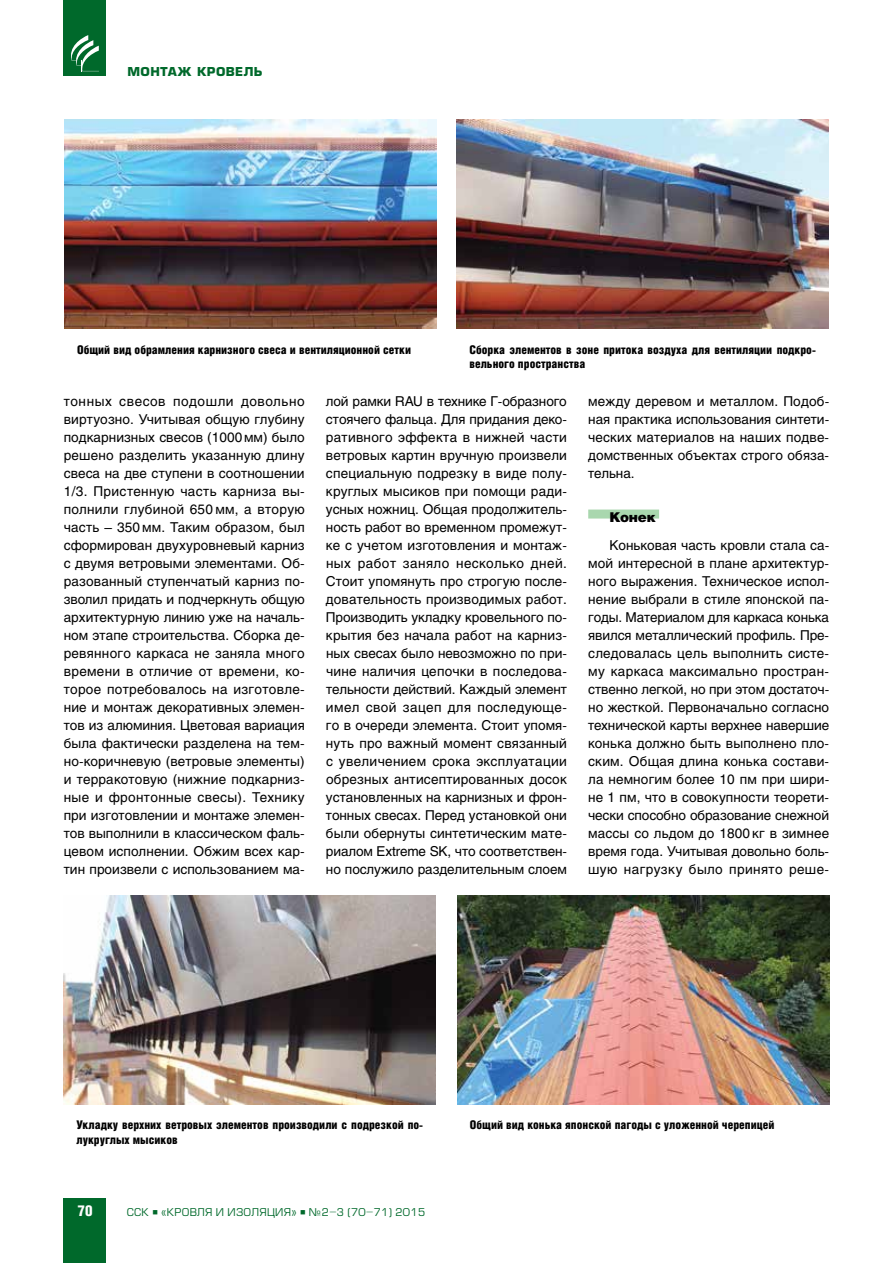
<style>
.page{position:relative;width:893px;height:1263px;background:#fff}
.page>*{position:absolute;margin:0;border:0;box-sizing:border-box;transform-origin:0 0}
.t1{font:900 15px "Helios Cond";color:#fff}
.t2{font:13.5px/18px "Helios";color:#000;text-align:justify}
.t3{font:900 13.5px "Helios";letter-spacing:-.01em;color:#000}
.t4{font:900 12px/14.4px "Helios Cond";color:#000}
.t5{font:700 12px "Europe";letter-spacing:.03em;color:#00692b}
.t6{font:10.5px "Europe";letter-spacing:.03em;color:#00692b}
</style>
<div class="page">
<div style="left:64px;top:1198px;width:42px;height:65px;background:#00692b"></div>
<div style="left:64px;top:0;width:42px;height:76px;background:#00692b"></div>
<svg style="left:71px;top:35px;width:28px;height:36px"></svg>
<div style="left:588px;top:509px;width:71px;height:9px;background:#a9d7ae"></div>
<img style="left:64px;top:895px;width:372px;height:210px">
<img style="left:457px;top:895px;width:372px;height:210px">
<img style="left:64px;top:119px;width:372px;height:209px">
<img style="left:457px;top:119px;width:372px;height:209px">
<p class="t5" style="left:128px;top:64px;width:137px">монтаж кровель</p>
<p class="t4" style="left:77px;top:342px;width:335px">Общий вид обрамления карнизного свеса и вентиляционной сетки</p>
<p class="t4" style="left:469px;top:342px;width:348px">Сборка элементов в зоне притока воздуха для вентиляции подкро&shy;вельного пространства</p>
<p class="t2" style="left:64px;top:392px;width:243px">тонных свесов подошли довольно виртуозно. Учитывая общую глубину подкарнизных свесов (1000мм) было решено разделить указанную длину свеса на две ступени в соотношении 1/3. Пристенную часть карниза вы&shy;полнили глубиной 650 мм, а вторую часть – 350 мм. Таким образом, был сформирован двухуровневый карниз с двумя ветровыми элементами. Об&shy;разованный ступенчатый карниз по&shy;зволил придать и подчеркнуть общую архитектурную линию уже на началь&shy;ном этапе строительства. Сборка де&shy;ревянного каркаса не заняла много времени в отличие от времени, ко&shy;торое потребовалось на изготовле&shy;ние и монтаж декоративных элемен&shy;тов из алюминия. Цветовая вариация была фактически разделена на тем&shy;но-коричневую (ветровые элементы) и терракотовую (нижние подкарниз&shy;ные и фронтонные свесы). Технику при изготовлении и монтаже элемен&shy;тов выполнили в классическом фаль&shy;цевом исполнении. Обжим всех кар&shy;тин произвели с использованием ма-</p>
<p class="t2" style="left:326px;top:392px;width:243px">лой рамки RAU в технике Г-образного стоячего фальца. Для придания деко&shy;ративного эффекта в нижней части ветровых картин вручную произвели специальную подрезку в виде полу&shy;круглых мысиков при помощи ради&shy;усных ножниц. Общая продолжитель&shy;ность работ во временном промежут&shy;ке с учетом изготовления и монтаж&shy;ных работ заняло несколько дней.<br>Стоит упомянуть про строгую после&shy;довательность производимых работ.<br>Производить укладку кровельного по&shy;крытия без начала работ на карниз&shy;ных свесах было невозможно по при&shy;чине наличия цепочки в последова&shy;тельности действий. Каждый элемент имел свой зацеп для последующе&shy;го в очереди элемента. Стоит упомя&shy;нуть про важный момент связанный с увеличением срока эксплуатации обрезных антисептированных досок установленных на карнизных и фрон&shy;тонных свесах. Перед установкой они были обернуты синтетическим мате&shy;риалом Extreme SK, что соответствен&shy;но послужило разделительным слоем</p>
<p class="t2" style="left:588px;top:392px;width:242px">между деревом и металлом. Подоб&shy;ная практика использования синтети&shy;ческих материалов на наших подве&shy;домственных объектах строго обяза&shy;тельна.</p>
<p class="t3" style="left:609px;top:508px;width:48px">Конек</p>
<p class="t2" style="left:588px;top:536px;width:243px;text-indent:21px">Коньковая часть кровли стала са&shy;мой интересной в плане архитектур&shy;ного выражения. Техническое испол&shy;нение выбрали в стиле японской па&shy;годы. Материалом для каркаса конька явился металлический профиль. Пре&shy;следовалась цель выполнить систе&shy;му каркаса максимально простран&shy;ственно легкой, но при этом достаточ&shy;но жесткой. Первоначально согласно технической карты верхнее навершие конька должно быть выполнено пло&shy;ским. Общая длина конька состави&shy;ла немногим более 10 пм при шири&shy;не 1 пм, что в совокупности теорети&shy;чески способно образование снежной массы со льдом до 1800 кг в зимнее время года. Учитывая довольно боль&shy;шую нагрузку было принято реше-</p>
<p class="t4" style="left:77px;top:1117px;width:348px">Укладку верхних ветровых элементов производили с подрезкой по&shy;лукруглых мысиков</p>
<p class="t4" style="left:470px;top:1117px;width:306px">Общий вид конька японской пагоды с уложенной черепицей</p>
<p class="t1" style="left:78px;top:1202px;width:17px">70</p>
<p class="t6" style="left:127px;top:1206px;width:300px">ССК ■ «Кровля и Изоляция» ■ №2–3 (70–71) 2015</p>
</div>
